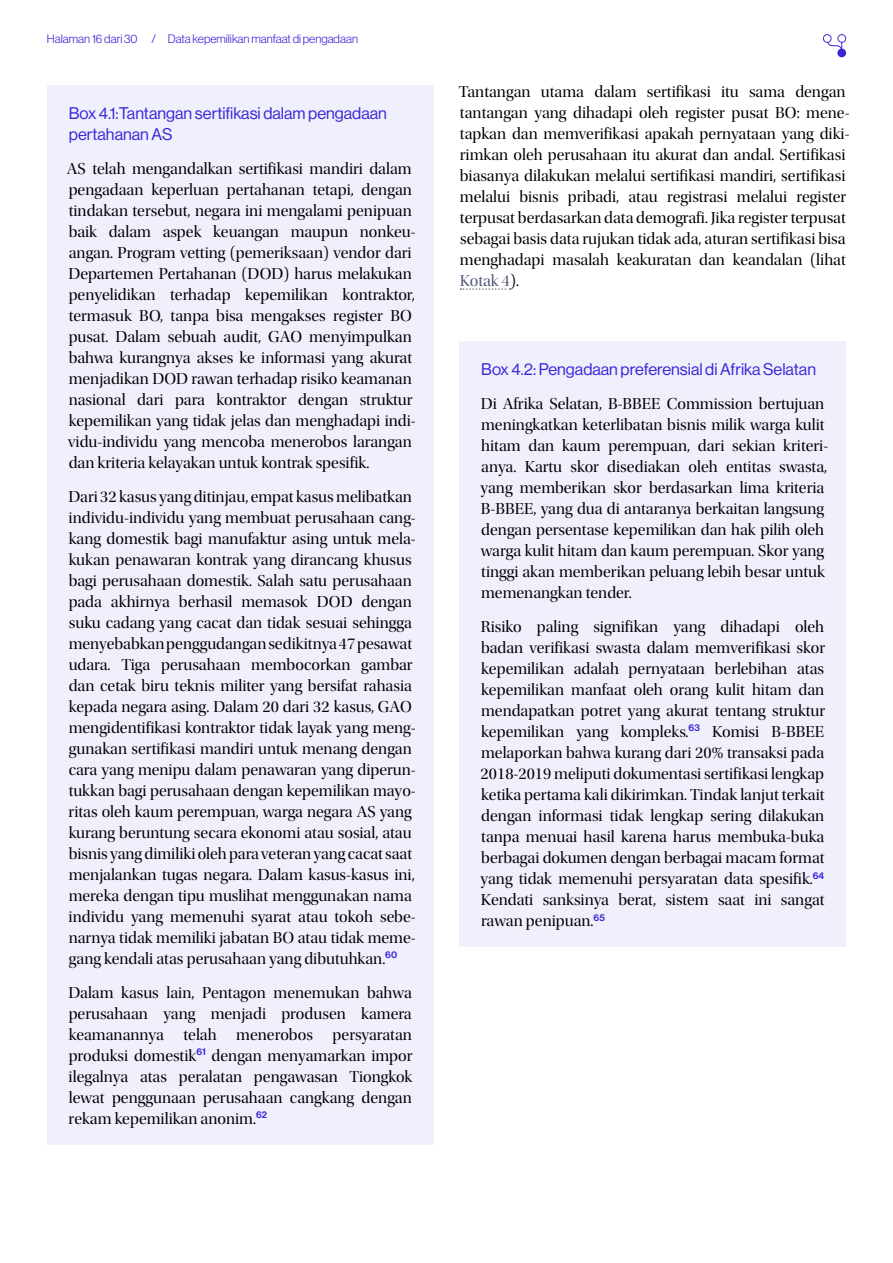
<style>
.page{position:relative;width:893px;height:1263px;background:#fff}
.page>*{position:absolute;margin:0;border:0;box-sizing:border-box;transform-origin:0 0}
.t1{font:16.5px/21px "Utopia Std Disp";color:#000}
.t2{font:16.5px/21px "N Haas Grotesk DS Pro 55 Rg";color:#3b25d8}
.t3{font:12px "N Haas Grotesk DS Pro 45 Lt";color:#3b25d8}
.s1{color:#4f5878}
</style>
<div class="page">
<svg style="left:823px;top:34px;width:23px;height:23px"></svg>
<div style="left:47px;top:85px;width:387px;height:1060px;background:#f0effc"></div>
<svg style="left:460px;top:288px;width:50px;height:2px"></svg>
<div style="left:459px;top:341px;width:387px;height:606px;background:#f0effc"></div>
<p class="t3" style="left:47px;top:32px;width:313px">Halaman 16 dari 30 / Data kepemilikan manfaat di pengadaan</p>
<p class="t2" style="left:69px;top:103px;width:320px">Box 4.1: Tantangan sertifikasi dalam pengadaan pertahanan AS</p>
<p class="t1" style="left:67px;top:158px;width:350px">AS telah mengandalkan sertifikasi mandiri dalam pengadaan keperluan pertahanan tetapi, dengan tindakan tersebut, negara ini mengalami penipuan baik dalam aspek keuangan maupun nonkeu&shy;angan. Program vetting (pemeriksaan) vendor dari Departemen Pertahanan (DOD) harus melakukan penyelidikan terhadap kepemilikan kontraktor, termasuk BO, tanpa bisa mengakses register BO pusat. Dalam sebuah audit, GAO menyimpulkan bahwa kurangnya akses ke informasi yang akurat menjadikan DOD rawan terhadap risiko keamanan nasional dari para kontraktor dengan struktur kepemilikan yang tidak jelas dan menghadapi indi&shy;vidu-individu yang mencoba menerobos larangan dan kriteria kelayakan untuk kontrak spesifik.</p>
<p class="t1" style="left:68px;top:486px;width:349px">Dari 32 kasus yang ditinjau, empat kasus melibatkan individu-individu yang membuat perusahaan cang&shy;kang domestik bagi manufaktur asing untuk mela&shy;kukan penawaran kontrak yang dirancang khusus bagi perusahaan domestik. Salah satu perusahaan pada akhirnya berhasil memasok DOD dengan suku cadang yang cacat dan tidak sesuai sehingga menyebabkan penggudangan sedikitnya 47 pesawat udara. Tiga perusahaan membocorkan gambar dan cetak biru teknis militer yang bersifat rahasia kepada negara asing. Dalam 20 dari 32 kasus, GAO mengidentifikasi kontraktor tidak layak yang meng&shy;gunakan sertifikasi mandiri untuk menang dengan cara yang menipu dalam penawaran yang diperun&shy;tukkan bagi perusahaan dengan kepemilikan mayo&shy;ritas oleh kaum perempuan, warga negara AS yang kurang beruntung secara ekonomi atau sosial, atau bisnis yang dimiliki oleh para veteran yang cacat saat menjalankan tugas negara. Dalam kasus-kasus ini, mereka dengan tipu muslihat menggunakan nama individu yang memenuhi syarat atau tokoh sebe&shy;narnya tidak memiliki jabatan BO atau tidak meme&shy;gang kendali atas perusahaan yang dibutuhkan.<sup>60</sup></p>
<p class="t1" style="left:68px;top:982px;width:346px;text-align:justify">Dalam kasus lain, Pentagon menemukan bahwa perusahaan yang menjadi produsen kamera keamanannya telah menerobos persyaratan produksi domestik<sup>61</sup> dengan menyamarkan impor ilegalnya atas peralatan pengawasan Tiongkok lewat penggunaan perusahaan cangkang dengan rekam kepemilikan anonim.<sup>62</sup></p>
<p class="t1" style="left:459px;top:82px;width:392px">Tantangan utama dalam sertifikasi itu sama dengan tantangan yang dihadapi oleh register pusat BO: mene&shy;tapkan dan memverifikasi apakah pernyataan yang diki&shy;rimkan oleh perusahaan itu akurat dan andal. Sertifikasi biasanya dilakukan melalui sertifikasi mandiri, sertifikasi melalui bisnis pribadi, atau registrasi melalui register terpusat berdasarkan data demografi. Jika register terpusat sebagai basis data rujukan tidak ada, aturan sertifikasi bisa menghadapi masalah keakuratan dan keandalan (lihat <span class="s1">Kotak 4</span>).</p>
<p class="t2" style="left:481px;top:359px;width:336px">Box 4.2: Pengadaan preferensial di Afrika Selatan</p>
<p class="t1" style="left:481px;top:394px;width:349px">Di Afrika Selatan, B-BBEE Commission bertujuan meningkatkan keterlibatan bisnis milik warga kulit hitam dan kaum perempuan, dari sekian kriteri&shy;anya. Kartu skor disediakan oleh entitas swasta, yang memberikan skor berdasarkan lima kriteria B-BBEE, yang dua di antaranya berkaitan langsung dengan persentase kepemilikan dan hak pilih oleh warga kulit hitam dan kaum perempuan. Skor yang tinggi akan memberikan peluang lebih besar untuk memenangkan tender.</p>
<p class="t1" style="left:481px;top:616px;width:346px;text-align:justify">Risiko paling signifikan yang dihadapi oleh badan verifikasi swasta dalam memverifikasi skor kepemilikan adalah pernyataan berlebihan atas kepemilikan manfaat oleh orang kulit hitam dan mendapatkan potret yang akurat tentang struktur kepemilikan yang kompleks.<sup>63</sup> Komisi B-BBEE melaporkan bahwa kurang dari 20% transaksi pada 2018-2019 meliputi dokumentasi sertifikasi lengkap ketika pertama kali dikirimkan. Tindak lanjut terkait dengan informasi tidak lengkap sering dilakukan tanpa menuai hasil karena harus membuka-buka berbagai dokumen dengan berbagai macam format yang tidak memenuhi persyaratan data spesifik.<sup>64<br></sup>Kendati sanksinya berat, sistem saat ini sangat rawan penipuan.<sup>65</sup></p>
</div>
